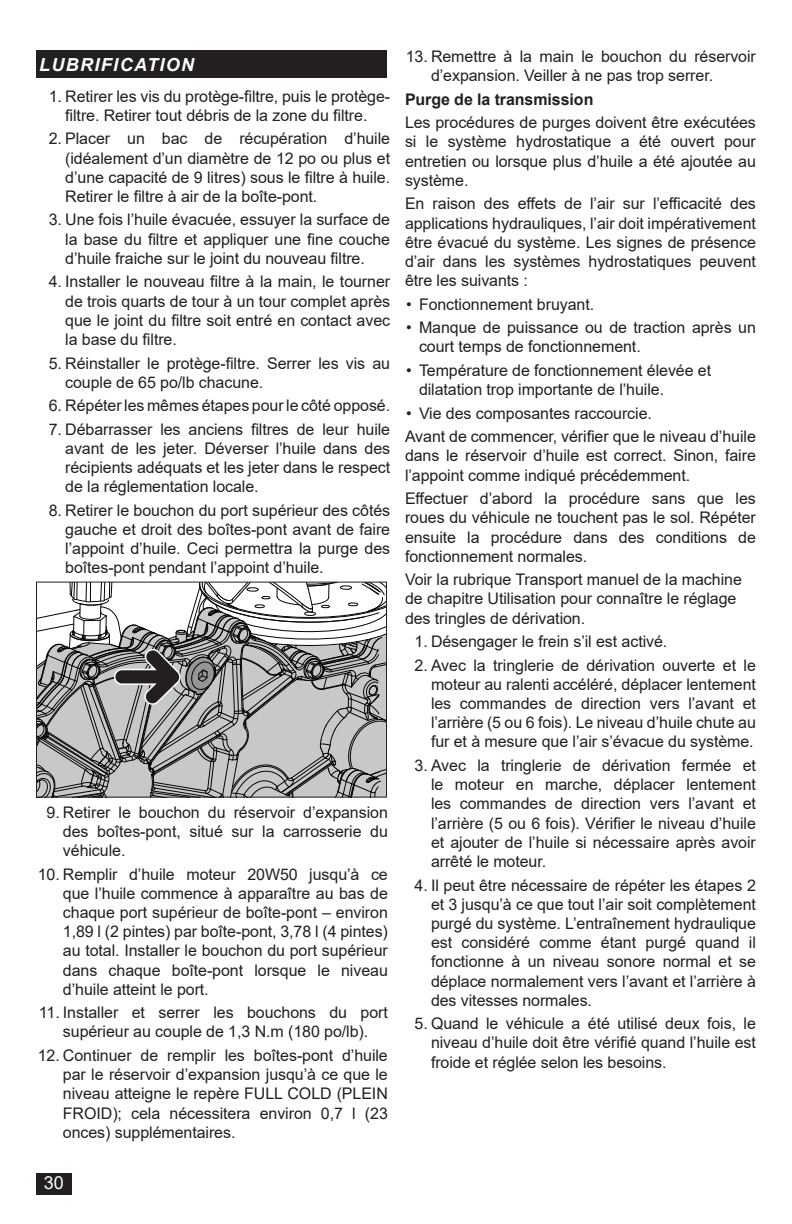
<style>
.page{position:relative;width:792px;height:1224px;background:#fff}
.page>*{position:absolute;margin:0;border:0;box-sizing:border-box;transform-origin:0 0}
.t1{font:italic 700 18px "Arial";letter-spacing:.075em;color:#fff}
.t2{font:18px "Arial";color:#fff}
.Body_Text{font:16px/19.2px "Arial";letter-spacing:-.005em;color:#231f20;text-align:justify}
.Body_Bold{font:700 16px "Arial";letter-spacing:-.005em;color:#231f20}
</style>
<div class="page">
<svg style="left:38px;top:584px;width:347px;height:212px"></svg>
<div style="left:36px;top:582px;width:351px;height:216px;border:1px solid #231f20"></div>
<div style="left:36px;top:1174px;width:35px;height:21px;background:#231f20"></div>
<div style="left:36px;top:50px;width:351px;height:28px;background:#231f20"></div>
<p class="t1" style="left:39px;top:52px;width:156px">LUBRIFICATION</p>
<p class="Body_Text" style="left:49px;top:86px;width:343px;text-align:center">1. Retirer les vis du protège-filtre, puis le protège&shy;filtre. Retirer tout débris de la zone du filtre.</p>
<p class="Body_Text" style="left:65px;top:129px;width:326px;text-indent:-16px">2. Placer un bac de récupération d’huile (idéalement d’un diamètre de 12 po ou plus et d’une capacité de 9 litres) sous le filtre à huile.<br>Retirer le filtre à air de la boîte-pont.</p>
<p class="Body_Text" style="left:65px;top:210px;width:326px;text-indent:-16px">3. Une fois l’huile évacuée, essuyer la surface de la base du filtre et appliquer une fine couche d’huile fraiche sur le joint du nouveau filtre.</p>
<p class="Body_Text" style="left:65px;top:272px;width:326px;text-indent:-16px">4. Installer le nouveau filtre à la main, le tourner de trois quarts de tour à un tour complet après que le joint du filtre soit entré en contact avec la base du filtre.</p>
<p class="Body_Text" style="left:65px;top:353px;width:326px;text-indent:-16px">5. Réinstaller le protège-filtre. Serrer les vis au couple de 65 po/lb chacune.</p>
<p class="Body_Text" style="left:49px;top:396px;width:343px">6. Répéter les mêmes étapes pour le côté opposé.</p>
<p class="Body_Text" style="left:65px;top:419px;width:326px;text-indent:-16px">7. Débarrasser les anciens filtres de leur huile avant de les jeter. Déverser l’huile dans des récipients adéquats et les jeter dans le respect de la réglementation locale.</p>
<p class="Body_Text" style="left:65px;top:501px;width:326px;text-indent:-16px">8. Retirer le bouchon du port supérieur des côtés gauche et droit des boîtes-pont avant de faire l’appoint d’huile. Ceci permettra la purge des boîtes-pont pendant l’appoint d’huile.</p>
<p class="Body_Text" style="left:63px;top:802px;width:326px;text-indent:-16px">9. Retirer le bouchon du réservoir d’expansion des boîtes-pont, situé sur la carrosserie du véhicule.</p>
<p class="Body_Text" style="left:63px;top:864px;width:326px;text-indent:-25px">10. Remplir d’huile moteur 20W50 jusqu’à ce que l’huile commence à apparaître au bas de chaque port supérieur de boîte-pont – environ 1,89 l (2 pintes) par boîte-pont, 3,78 l (4 pintes) au total. Installer le bouchon du port supérieur dans chaque boîte-pont lorsque le niveau d’huile atteint le port.</p>
<p class="Body_Text" style="left:39px;top:1003px;width:351px;text-align:center">11. Installer et serrer les bouchons du port supérieur au couple de 1,3 N.m (180 po/lb).</p>
<p class="Body_Text" style="left:63px;top:1046px;width:326px;text-indent:-25px">12. Continuer de remplir les boîtes-pont d’huile par le réservoir d’expansion jusqu’à ce que le niveau atteigne le repère FULL COLD (PLEIN FROID); cela nécessitera environ 0,7 l (23 onces) supplémentaires.</p>
<p class="t2" style="left:44px;top:1170px;width:22px">30</p>
<p class="Body_Text" style="left:431px;top:47px;width:326px;text-indent:-25px">13. Remettre à la main le bouchon du réservoir d’expansion. Veiller à ne pas trop serrer.</p>
<p class="Body_Bold" style="left:405px;top:88px;width:190px">Purge de la transmission</p>
<p class="Body_Text" style="left:405px;top:113px;width:352px">Les procédures de purges doivent être exécutées si le système hydrostatique a été ouvert pour entretien ou lorsque plus d’huile a été ajoutée au système.</p>
<p class="Body_Text" style="left:405px;top:194px;width:352px">En raison des effets de l’air sur l’efficacité des applications hydrauliques, l’air doit impérativement être évacué du système. Les signes de présence d’air dans les systèmes hydrostatiques peuvent être les suivants :</p>
<p class="Body_Text" style="left:406px;top:294px;width:190px">• Fonctionnement bruyant.</p>
<p class="Body_Text" style="left:419px;top:318px;width:338px;text-indent:-13px">• Manque de puissance ou de traction après un court temps de fonctionnement.</p>
<p class="Body_Text" style="left:419px;top:361px;width:294px;text-indent:-13px">• Température de fonctionnement élevée et dilatation trop importante de l’huile.</p>
<p class="Body_Text" style="left:406px;top:403px;width:247px">• Vie des composantes raccourcie.</p>
<p class="Body_Text" style="left:405px;top:427px;width:352px">Avant de commencer, vérifier que le niveau d’huile dans le réservoir d’huile est correct. Sinon, faire l’appoint comme indiqué précédemment.</p>
<p class="Body_Text" style="left:405px;top:489px;width:352px">Effectuer d’abord la procédure sans que les roues du véhicule ne touchent pas le sol. Répéter ensuite la procédure dans des conditions de fonctionnement normales.</p>
<p class="Body_Text" style="left:405px;top:570px;width:338px;text-align:left">Voir la rubrique Transport manuel de la machine de chapitre Utilisation pour connaître le réglage des tringles de dérivation.</p>
<p class="Body_Text" style="left:415px;top:632px;width:254px">1. Désengager le frein s’il est activé.</p>
<p class="Body_Text" style="left:431px;top:655px;width:326px;text-indent:-16px">2. Avec la tringlerie de dérivation ouverte et le moteur au ralenti accéléré, déplacer lentement les commandes de direction vers l’avant et l’arrière (5 ou 6 fois). Le niveau d’huile chute au fur et à mesure que l’air s’évacue du système.</p>
<p class="Body_Text" style="left:431px;top:756px;width:326px;text-indent:-16px">3. Avec la tringlerie de dérivation fermée et le moteur en marche, déplacer lentement les commandes de direction vers l’avant et l’arrière (5 ou 6 fois). Vérifier le niveau d’huile et ajouter de l’huile si nécessaire après avoir arrêté le moteur.</p>
<p class="Body_Text" style="left:431px;top:875px;width:326px;text-indent:-16px">4. Il peut être nécessaire de répéter les étapes 2 et 3 jusqu’à ce que tout l’air soit complètement purgé du système. L’entraînement hydraulique est considéré comme étant purgé quand il fonctionne à un niveau sonore normal et se déplace normalement vers l’avant et l’arrière à des vitesses normales.</p>
<p class="Body_Text" style="left:431px;top:1014px;width:326px;text-indent:-16px">5. Quand le véhicule a été utilisé deux fois, le niveau d’huile doit être vérifié quand l’huile est froide et réglée selon les besoins.</p>
</div>
